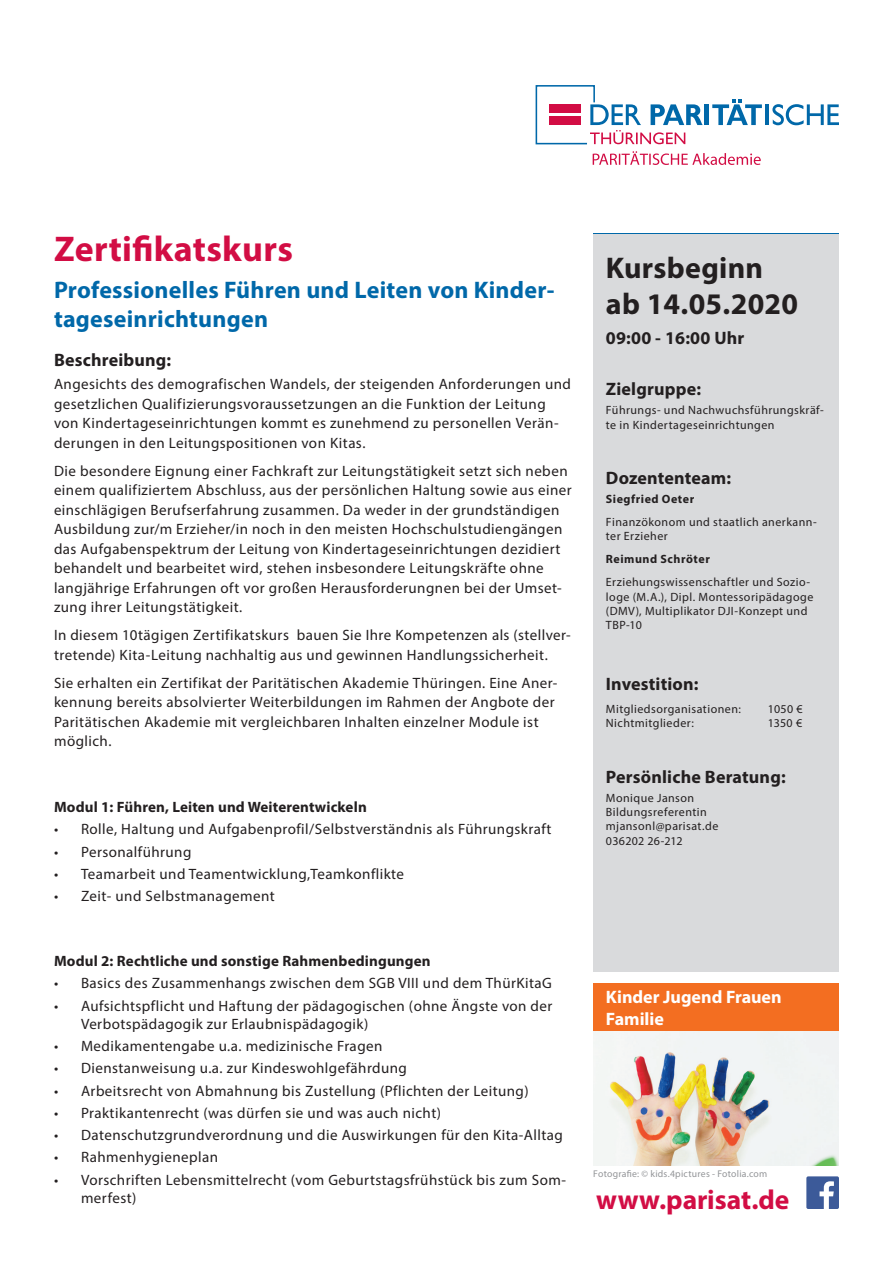
<style>
.page{position:relative;width:893px;height:1263px;background:#fff}
.page>*{position:absolute;margin:0;border:0;box-sizing:border-box;transform-origin:0 0}
.Ü_23_9_rot{font:700 35.85px "Myriad Pro";letter-spacing:.01em;color:#d20d44}
.Datum{font:700 30px/36px "Myriad Pro";letter-spacing:.01em;color:#231f20}
.t1{font:700 27.6px "Myriad Pro";letter-spacing:-.005em;color:#d20d44}
.U_14_blau{font:700 24px/28.8px "Myriad Pro";letter-spacing:.01em;color:#0068a9}
.Ü_12_schwarz{font:700 18px "Myriad Pro";letter-spacing:.01em;color:#231f20}
.t2{font:700 18px/21.6px "Myriad Pro";color:#fff}
.Ü_12_schwarz_Inhalt{font:700 18px "Myriad Pro";letter-spacing:.01em;color:#231f20}
.Fließtext_rand{font:700 18px "Myriad Pro";letter-spacing:.01em;color:#231f20}
.Fließtext{font:15px/19.5px "Myriad Pro";letter-spacing:.03em;color:#231f20}
.Ü_12_schwarz_Inhalt-2{font:700 15px "Myriad Pro";letter-spacing:.01em;color:#231f20}
.Fließtext_rand-2{font:12px/14.4px "Myriad Pro";letter-spacing:.04em;color:#231f20}
.Fließtext_rand-3{font:700 12px "Myriad Pro";letter-spacing:.045em;color:#231f20}
.t3{font:9.75px "Myriad Pro";letter-spacing:.025em;color:#939598}
</style>
<div class="page">
<hr style="left:705px;top:104px;width:4px;height:21px;background:#0068a9">
<svg style="left:712px;top:100px;width:50px;height:25px"></svg>
<hr style="left:766px;top:104px;width:3px;height:21px;background:#0068a9">
<svg style="left:772px;top:104px;width:67px;height:21px"></svg>
<svg style="left:536px;top:85px;width:167px;height:59px"></svg>
<svg style="left:593px;top:151px;width:168px;height:14px"></svg>
<svg style="left:806px;top:1176px;width:33px;height:33px"></svg>
<img style="left:593px;top:1031px;width:246px;height:134px">
<div style="left:593px;top:983px;width:246px;height:48px;background:#f36e21"></div>
<div style="left:593px;top:234px;width:246px;height:738px;background:#d9dadc"></div>
<p class="Ü_23_9_rot" style="left:54px;top:225px;width:240px">Zertifikatskurs</p>
<p class="U_14_blau" style="left:54px;top:275px;width:502px">Professionelles Führen und Leiten von Kinder&shy;tageseinrichtungen</p>
<p class="Ü_12_schwarz_Inhalt" style="left:54px;top:348px;width:119px">Beschreibung:</p>
<p class="Fließtext" style="left:54px;top:374px;width:518px">Angesichts des demografischen Wandels, der steigenden Anforderungen und gesetzlichen Qualifizierungsvoraussetzungen an die Funktion der Leitung von Kindertageseinrichtungen kommt es zunehmend zu personellen Verän&shy;derungen in den Leitungspositionen von Kitas.</p>
<p class="Fließtext" style="left:54px;top:461px;width:519px">Die besondere Eignung einer Fachkraft zur Leitungstätigkeit setzt sich neben einem qualifiziertem Abschluss, aus der persönlichen Haltung sowie aus einer einschlägigen Berufserfahrung zusammen. Da weder in der grundständigen Ausbildung zur/m Erzieher/in noch in den meisten Hochschulstudiengängen das Aufgabenspektrum der Leitung von Kindertageseinrichtungen dezidiert behandelt und bearbeitet wird, stehen insbesondere Leitungskräfte ohne langjährige Erfahrungen oft vor großen Herausforderungnen bei der Umset&shy;zung ihrer Leitungstätigkeit.</p>
<p class="Fließtext" style="left:54px;top:625px;width:518px">In diesem 10tägigen Zertifikatskurs bauen Sie Ihre Kompetenzen als (stellver&shy;tretende) Kita-Leitung nachhaltig aus und gewinnen Handlungssicherheit.</p>
<p class="Fließtext" style="left:54px;top:673px;width:505px">Sie erhalten ein Zertifikat der Paritätischen Akademie Thüringen. Eine Aner&shy;kennung bereits absolvierter Weiterbildungen im Rahmen der Angbote der Paritätischen Akademie mit vergleichbaren Inhalten einzelner Module ist möglich.</p>
<p class="Ü_12_schwarz_Inhalt-2" style="left:54px;top:797px;width:314px">Modul 1: Führen, Leiten und Weiterentwickeln</p>
<p class="Fließtext" style="left:54px;top:819px;width:499px">• Rolle, Haltung und Aufgabenprofil/Selbstverständnis als Führungskraft</p>
<p class="Fließtext" style="left:54px;top:841px;width:139px">• Personalführung</p>
<p class="Fließtext" style="left:54px;top:864px;width:352px">• Teamarbeit und Teamentwicklung,Teamkonflikte</p>
<p class="Fließtext" style="left:54px;top:886px;width:222px">• Zeit- und Selbstmanagement</p>
<p class="Ü_12_schwarz_Inhalt-2" style="left:54px;top:951px;width:378px">Modul 2: Rechtliche und sonstige Rahmenbedingungen</p>
<p class="Fließtext" style="left:54px;top:973px;width:499px">• Basics des Zusammenhangs zwischen dem SGB VIII und dem ThürKitaG</p>
<p class="Fließtext" style="left:81px;top:996px;width:473px;line-height:18px;text-indent:-27px">• Aufsichtspflicht und Haftung der pädagogischen (ohne Ängste von der<br>Verbotspädagogik zur Erlaubnispädagogik)</p>
<p class="Fließtext" style="left:54px;top:1036px;width:330px">• Medikamentengabe u.a. medizinische Fragen</p>
<p class="Fließtext" style="left:54px;top:1058px;width:354px">• Dienstanweisung u.a. zur Kindeswohlgefährdung</p>
<p class="Fließtext" style="left:54px;top:1080px;width:476px">• Arbeitsrecht von Abmahnung bis Zustellung (Pflichten der Leitung)</p>
<p class="Fließtext" style="left:54px;top:1103px;width:388px">• Praktikantenrecht (was dürfen sie und was auch nicht)</p>
<p class="Fließtext" style="left:54px;top:1125px;width:510px">• Datenschutzgrundverordnung und die Auswirkungen für den Kita-Alltag</p>
<p class="Fließtext" style="left:54px;top:1147px;width:166px">• Rahmenhygieneplan</p>
<p class="Fließtext" style="left:81px;top:1170px;width:486px;line-height:18px;text-indent:-27px">• Vorschriften Lebensmittelrecht (vom Geburtstagsfrühstück bis zum Som&shy;merfest)</p>
<p class="Datum" style="left:606px;top:249px;width:194px">Kursbeginn ab 14.05.2020</p>
<p class="Ü_12_schwarz" style="left:606px;top:326px;width:140px">09:00 - 16:00 Uhr</p>
<p class="Ü_12_schwarz" style="left:606px;top:378px;width:97px">Zielgruppe:</p>
<p class="Fließtext_rand-2" style="left:606px;top:403px;width:219px">Führungs- und Nachwuchsführungskräf&shy;te in Kindertageseinrichtungen</p>
<p class="Ü_12_schwarz" style="left:606px;top:467px;width:127px">Dozententeam:</p>
<p class="Fließtext_rand-3" style="left:606px;top:491px;width:90px">Siegfried Oeter</p>
<p class="Fließtext_rand-2" style="left:606px;top:515px;width:212px">Finanzökonom und staatlich anerkann&shy;ter Erzieher</p>
<p class="Fließtext_rand-3" style="left:606px;top:551px;width:105px">Reimund Schröter</p>
<p class="Fließtext_rand-2" style="left:606px;top:575px;width:209px">Erziehungswissenschaftler und Sozio&shy;loge (M.A.), Dipl. Montessoripädagoge (DMV), Multiplikator DJI-Konzept und<br>TBP-10</p>
<p class="Fließtext_rand" style="left:606px;top:672px;width:94px">Investition:</p>
<p class="Fließtext_rand-2" style="left:606px;top:701px;width:136px">Mitgliedsorganisationen:</p>
<p class="Fließtext_rand-2" style="left:768px;top:701px;width:36px">1050 €</p>
<p class="Fließtext_rand-2" style="left:606px;top:715px;width:89px">Nichtmitglieder:</p>
<p class="Fließtext_rand-2" style="left:768px;top:715px;width:36px">1350 €</p>
<p class="Ü_12_schwarz" style="left:606px;top:765px;width:181px">Persönliche Beratung:</p>
<p class="Fließtext_rand-2" style="left:606px;top:790px;width:114px">Monique Janson<br>Bildungsreferentin mjansonl@parisat.de<br>036202 26-212</p>
<p class="t2" style="left:606px;top:986px;width:177px">Kinder Jugend Frauen<br>Familie</p>
<p class="t3" style="left:593px;top:1167px;width:176px">Fotografie: © kids.4pictures - Fotolia.com</p>
<h3 class="t1" style="left:596px;top:1182px;width:195px">www.parisat.de</h3>
</div>
